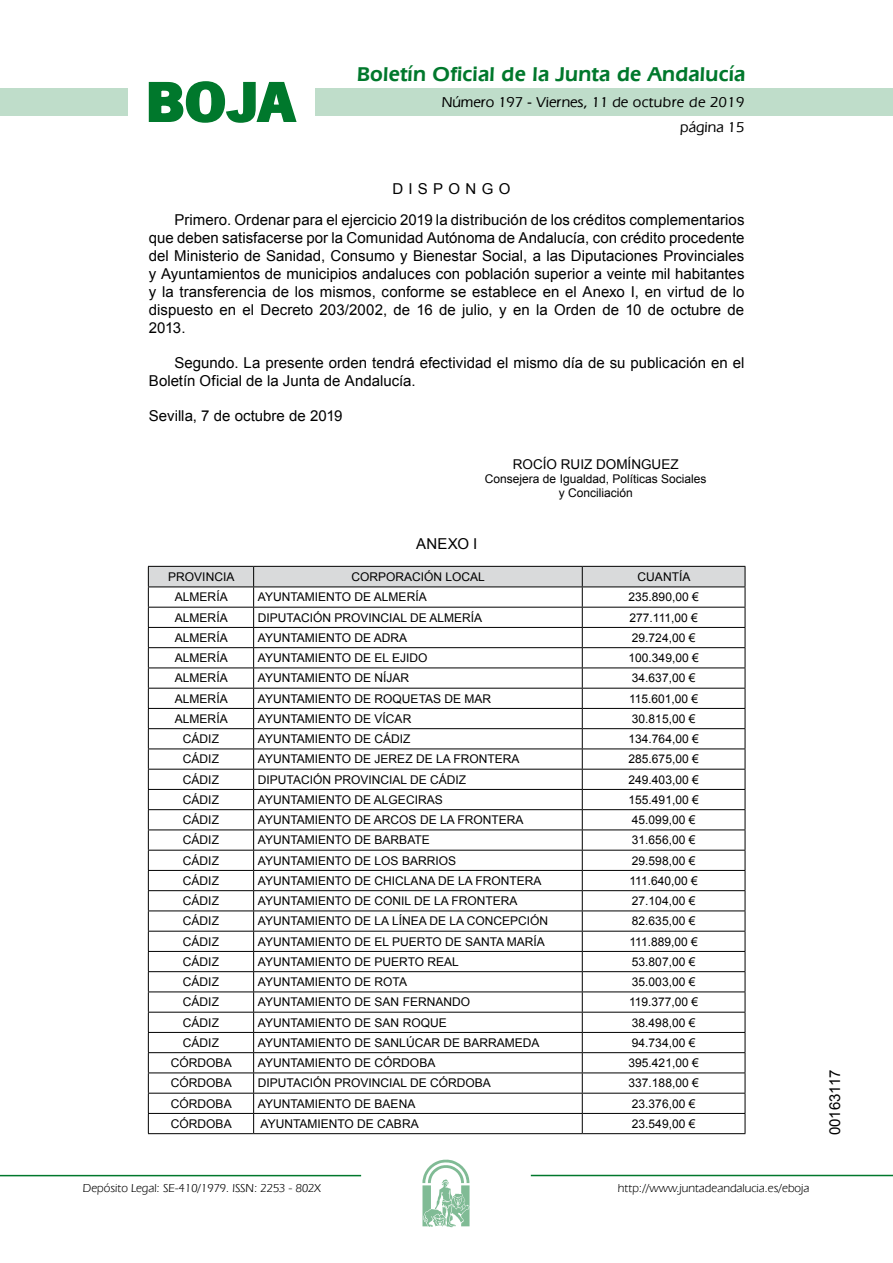
<style>
.page{position:relative;width:893px;height:1263px;background:#fff}
.page>*{position:absolute;margin:0;border:0;box-sizing:border-box;transform-origin:0 0}
.t1{font:700 57.75px "News Got T";color:#00782c;scale:1.14 1}
.t2{font:600 21px "Eras IT Cby BT";letter-spacing:.01em;color:#00782c}
.t3{font:15px/18px "Arial";color:#000}
.t4{font:500 15px/24.5px "Eras IT Cby BT";color:#000;text-align:right}
.t5{font:13.5px "Arial";color:#000}
.t6{font:12px/14.4px "Arial";color:#000;text-align:center}
.t7{font:12px "Eras IT Cby BT";color:#000}
</style>
<div class="page">
<div style="left:315px;top:88px;width:577px;height:28px;background:#bfddca"></div>
<div style="left:0;top:88px;width:128px;height:28px;background:#bfddca"></div>
<hr style="left:0;top:1175px;width:361px;height:1px;background:#00782c">
<svg style="left:422px;top:1159px;width:47px;height:68px"></svg>
<hr style="left:531px;top:1175px;width:361px;height:1px;background:#00782c">
<svg style="left:148px;top:81px;width:149px;height:42px"></svg>
<svg style="left:148px;top:566px;width:597px;height:567px"></svg>
<hr style="left:148px;top:1133px;width:105px;height:1px;background:#000">
<hr style="left:253px;top:1133px;width:329px;height:1px;background:#000">
<hr style="left:582px;top:1133px;width:163px;height:1px;background:#000">
<h1 class="t1" style="left:145px;top:68px;width:133px">BOJA</h1>
<h2 class="t2" style="left:357px;top:62px;width:390px">Boletín Oficial de la Junta de Andalucía</h2>
<p class="t4" style="left:442px;top:90px;width:304px">Número 197 - Viernes, 11 de octubre de 2019 página 15</p>
<p class="t3" style="left:174px;top:173px;width:571px;line-height:30.8px;text-indent:218px">DISPONGO<br>Primero. Ordenar para el ejercicio 2019 la distribución de los créditos complementarios</p>
<p class="t3" style="left:149px;top:229px;width:597px;text-align:justify">que deben satisfacerse por la Comunidad Autónoma de Andalucía, con crédito procedente del Ministerio de Sanidad, Consumo y Bienestar Social, a las Diputaciones Provinciales y Ayuntamientos de municipios andaluces con población superior a veinte mil habitantes y la transferencia de los mismos, conforme se establece en el Anexo I, en virtud de lo dispuesto en el Decreto 203/2002, de 16 de julio, y en la Orden de 10 de octubre de 2013.</p>
<p class="t3" style="left:149px;top:354px;width:597px;text-indent:26px">Segundo. La presente orden tendrá efectividad el mismo día de su publicación en el<br>Boletín Oficial de la Junta de Andalucía.</p>
<p class="t3" style="left:149px;top:407px;width:195px">Sevilla, 7 de octubre de 2019</p>
<p class="t5" style="left:513px;top:455px;width:167px">ROCÍO RUIZ DOMÍNGUEZ</p>
<p class="t6" style="left:485px;top:471px;width:223px">Consejera de Igualdad, Políticas Sociales y Conciliación</p>
<p class="t3" style="left:416px;top:535px;width:63px">ANEXO I</p>
<p class="t6" style="left:168px;top:570px;width:68px">PROVINCIA</p>
<p class="t6" style="left:351px;top:570px;width:135px">CORPORACIÓN LOCAL</p>
<p class="t6" style="left:637px;top:570px;width:54px">CUANTÍA</p>
<p class="t6" style="left:175px;top:590px;width:54px">ALMERÍA</p>
<p class="t6" style="left:258px;top:590px;width:170px">AYUNTAMIENTO DE ALMERÍA</p>
<p class="t6" style="left:628px;top:590px;width:72px">235.890,00 €</p>
<p class="t6" style="left:175px;top:610px;width:54px">ALMERÍA</p>
<p class="t6" style="left:258px;top:610px;width:226px">DIPUTACIÓN PROVINCIAL DE ALMERÍA</p>
<p class="t6" style="left:629px;top:610px;width:70px">277.111,00 €</p>
<p class="t6" style="left:175px;top:631px;width:54px">ALMERÍA</p>
<p class="t6" style="left:258px;top:631px;width:151px">AYUNTAMIENTO DE ADRA</p>
<p class="t6" style="left:632px;top:631px;width:65px">29.724,00 €</p>
<p class="t6" style="left:175px;top:651px;width:54px">ALMERÍA</p>
<p class="t6" style="left:258px;top:651px;width:171px">AYUNTAMIENTO DE EL EJIDO</p>
<p class="t6" style="left:628px;top:651px;width:72px">100.349,00 €</p>
<p class="t6" style="left:175px;top:671px;width:54px">ALMERÍA</p>
<p class="t6" style="left:258px;top:671px;width:153px">AYUNTAMIENTO DE NÍJAR</p>
<p class="t6" style="left:632px;top:671px;width:65px">34.637,00 €</p>
<p class="t6" style="left:175px;top:691px;width:54px">ALMERÍA</p>
<p class="t6" style="left:258px;top:691px;width:235px">AYUNTAMIENTO DE ROQUETAS DE MAR</p>
<p class="t6" style="left:629px;top:691px;width:71px">115.601,00 €</p>
<p class="t6" style="left:175px;top:712px;width:54px">ALMERÍA</p>
<p class="t6" style="left:258px;top:712px;width:155px">AYUNTAMIENTO DE VÍCAR</p>
<p class="t6" style="left:632px;top:712px;width:65px">30.815,00 €</p>
<p class="t6" style="left:183px;top:732px;width:37px">CÁDIZ</p>
<p class="t6" style="left:258px;top:732px;width:154px">AYUNTAMIENTO DE CÁDIZ</p>
<p class="t6" style="left:628px;top:732px;width:72px">134.764,00 €</p>
<p class="t6" style="left:183px;top:752px;width:37px">CÁDIZ</p>
<p class="t6" style="left:258px;top:752px;width:263px">AYUNTAMIENTO DE JEREZ DE LA FRONTERA</p>
<p class="t6" style="left:628px;top:752px;width:72px">285.675,00 €</p>
<p class="t6" style="left:183px;top:772px;width:37px">CÁDIZ</p>
<p class="t6" style="left:258px;top:772px;width:210px">DIPUTACIÓN PROVINCIAL DE CÁDIZ</p>
<p class="t6" style="left:628px;top:772px;width:72px">249.403,00 €</p>
<p class="t6" style="left:183px;top:793px;width:37px">CÁDIZ</p>
<p class="t6" style="left:258px;top:793px;width:186px">AYUNTAMIENTO DE ALGECIRAS</p>
<p class="t6" style="left:628px;top:793px;width:72px">155.491,00 €</p>
<p class="t6" style="left:183px;top:813px;width:37px">CÁDIZ</p>
<p class="t6" style="left:258px;top:813px;width:267px">AYUNTAMIENTO DE ARCOS DE LA FRONTERA</p>
<p class="t6" style="left:632px;top:813px;width:65px">45.099,00 €</p>
<p class="t6" style="left:183px;top:833px;width:37px">CÁDIZ</p>
<p class="t6" style="left:258px;top:833px;width:173px">AYUNTAMIENTO DE BARBATE</p>
<p class="t6" style="left:632px;top:833px;width:65px">31.656,00 €</p>
<p class="t6" style="left:183px;top:853px;width:37px">CÁDIZ</p>
<p class="t6" style="left:258px;top:853px;width:200px">AYUNTAMIENTO DE LOS BARRIOS</p>
<p class="t6" style="left:632px;top:853px;width:65px">29.598,00 €</p>
<p class="t6" style="left:183px;top:874px;width:37px">CÁDIZ</p>
<p class="t6" style="left:258px;top:874px;width:285px">AYUNTAMIENTO DE CHICLANA DE LA FRONTERA</p>
<p class="t6" style="left:629px;top:874px;width:70px">111.640,00 €</p>
<p class="t6" style="left:183px;top:894px;width:37px">CÁDIZ</p>
<p class="t6" style="left:258px;top:894px;width:261px">AYUNTAMIENTO DE CONIL DE LA FRONTERA</p>
<p class="t6" style="left:632px;top:894px;width:65px">27.104,00 €</p>
<p class="t6" style="left:183px;top:914px;width:37px">CÁDIZ</p>
<p class="t6" style="left:258px;top:914px;width:292px">AYUNTAMIENTO DE LA LÍNEA DE LA CONCEPCIÓN</p>
<p class="t6" style="left:632px;top:914px;width:65px">82.635,00 €</p>
<p class="t6" style="left:183px;top:934px;width:37px">CÁDIZ</p>
<p class="t6" style="left:258px;top:934px;width:288px">AYUNTAMIENTO DE EL PUERTO DE SANTA MARÍA</p>
<p class="t6" style="left:629px;top:934px;width:70px">111.889,00 €</p>
<p class="t6" style="left:183px;top:955px;width:37px">CÁDIZ</p>
<p class="t6" style="left:258px;top:955px;width:202px">AYUNTAMIENTO DE PUERTO REAL</p>
<p class="t6" style="left:632px;top:955px;width:65px">53.807,00 €</p>
<p class="t6" style="left:183px;top:975px;width:37px">CÁDIZ</p>
<p class="t6" style="left:258px;top:975px;width:151px">AYUNTAMIENTO DE ROTA</p>
<p class="t6" style="left:632px;top:975px;width:65px">35.003,00 €</p>
<p class="t6" style="left:183px;top:995px;width:37px">CÁDIZ</p>
<p class="t6" style="left:258px;top:995px;width:214px">AYUNTAMIENTO DE SAN FERNANDO</p>
<p class="t6" style="left:629px;top:995px;width:71px">119.377,00 €</p>
<p class="t6" style="left:183px;top:1015px;width:37px">CÁDIZ</p>
<p class="t6" style="left:258px;top:1015px;width:190px">AYUNTAMIENTO DE SAN ROQUE</p>
<p class="t6" style="left:632px;top:1015px;width:65px">38.498,00 €</p>
<p class="t6" style="left:183px;top:1036px;width:37px">CÁDIZ</p>
<p class="t6" style="left:258px;top:1036px;width:283px">AYUNTAMIENTO DE SANLÚCAR DE BARRAMEDA</p>
<p class="t6" style="left:632px;top:1036px;width:65px">94.734,00 €</p>
<p class="t6" style="left:171px;top:1056px;width:62px">CÓRDOBA</p>
<p class="t6" style="left:258px;top:1056px;width:179px">AYUNTAMIENTO DE CÓRDOBA</p>
<p class="t6" style="left:628px;top:1056px;width:72px">395.421,00 €</p>
<p class="t6" style="left:171px;top:1076px;width:62px">CÓRDOBA</p>
<p class="t6" style="left:258px;top:1076px;width:234px">DIPUTACIÓN PROVINCIAL DE CÓRDOBA</p>
<p class="t6" style="left:628px;top:1076px;width:72px">337.188,00 €</p>
<p class="t6" style="left:171px;top:1096px;width:62px">CÓRDOBA</p>
<p class="t6" style="left:258px;top:1096px;width:159px">AYUNTAMIENTO DE BAENA</p>
<p class="t6" style="left:632px;top:1096px;width:65px">23.376,00 €</p>
<p class="t6" style="left:171px;top:1117px;width:62px">CÓRDOBA</p>
<p class="t6" style="left:260px;top:1117px;width:160px">AYUNTAMIENTO DE CABRA</p>
<p class="t6" style="left:632px;top:1117px;width:65px">23.549,00 €</p>
<p class="t7" style="left:83px;top:1181px;width:239px">Depósito Legal: SE-410/1979. ISSN: 2253 - 802X</p>
<p class="t7" style="left:618px;top:1181px;width:193px">http://www.juntadeandalucia.es/eboja</p>
<p class="t3" style="left:826px;top:1135px;width:67px;rotate:-90deg">00163117</p>
</div>
